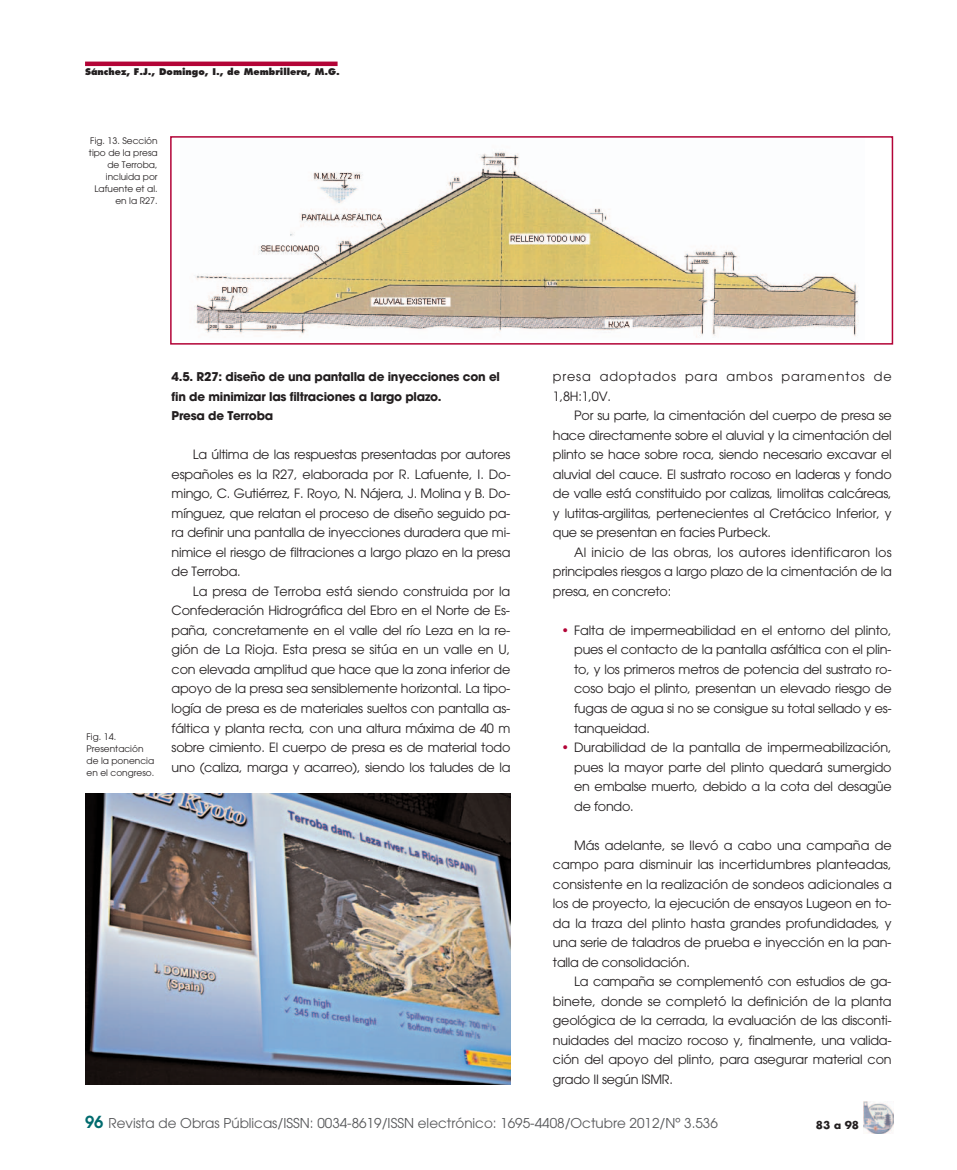
<style>
.page{position:relative;width:957px;height:1170px;background:#fff}
.page>*{position:absolute;margin:0;border:0;box-sizing:border-box;transform-origin:0 0}
.t1{font:13.5px "Avant Garde";color:#57585a}
.t2{font:12.75px/19.5px "Avant Garde";letter-spacing:-.015em;color:#231f20;text-align:justify}
.t3{font:12.75px/19.5px "Avant Garde";letter-spacing:.065em;color:#231f20}
.t4{font:700 12px/19.5px "Avant Garde";letter-spacing:-.02em;color:#231f20}
.t5{font:700 10.5px "Futura";color:#231f20}
.t6{font:9px/12px "Avant Garde";color:#231f20;text-align:right}
.t7{font:800 9px "Futura";color:#231f20}
.s1{color:#b30437}
.s2{font-weight:600;font-size:16.5px;color:#006b6e}
</style>
<div class="page">
<hr style="left:85px;top:62px;width:252px;height:4px;background:#b30437">
<img style="left:863px;top:1101px;width:30px;height:32px">
<img style="left:194px;top:151px;width:665px;height:186px">
<div style="left:170px;top:136px;width:723px;height:208px;border:2px solid #b30437"></div>
<img style="left:85px;top:793px;width:425px;height:291px">
<p class="t7" style="left:85px;top:68px;width:256px">Sánchez, F.J., Domingo, I., de Membrillera, M.G.</p>
<p class="t6" style="left:89px;top:136px;width:70px">Fig. 13. Sección tipo de la presa de Terroba, incluida por<br>Lafuente et al. en la R27.</p>
<p class="t6" style="left:87px;top:731px;width:69px;text-align:left">Fig. 14.<br>Presentación de la ponencia en el congreso.</p>
<p class="t4" style="left:172px;top:368px;width:330px">4.5. R27: diseño de una pantalla de inyecciones con el fin de minimizar las filtraciones a largo plazo.<br>Presa de Terroba</p>
<p class="t2" style="left:172px;top:446px;width:340px;text-indent:21px">La última de las respuestas presentadas por autores españoles es la R27, elaborada por R. Lafuente, I. Do&shy;mingo, C. Gutiérrez, F. Royo, N. Nájera, J. Molina y B. Do&shy;mínguez, que relatan el proceso de diseño seguido pa&shy;ra definir una pantalla de inyecciones duradera que mi&shy;nimice el riesgo de filtraciones a largo plazo en la presa de Terroba.</p>
<p class="t2" style="left:172px;top:582px;width:340px;text-indent:21px">La presa de Terroba está siendo construida por la Confederación Hidrográfica del Ebro en el Norte de Es&shy;paña, concretamente en el valle del río Leza en la re&shy;gión de La Rioja. Esta presa se sitúa en un valle en U, con elevada amplitud que hace que la zona inferior de apoyo de la presa sea sensiblemente horizontal. La tipo&shy;logía de presa es de materiales sueltos con pantalla as&shy;fáltica y planta recta, con una altura máxima de 40 m sobre cimiento. El cuerpo de presa es de material todo uno (caliza, marga y acarreo), siendo los taludes de la</p>
<p class="t3" style="left:553px;top:368px;width:340px">presa adoptados para ambos paramentos de<br>1,8H:1,0V.</p>
<p class="t2" style="left:553px;top:407px;width:340px;text-indent:21px">Por su parte, la cimentación del cuerpo de presa se hace directamente sobre el aluvial y la cimentación del plinto se hace sobre roca, siendo necesario excavar el aluvial del cauce. El sustrato rocoso en laderas y fondo de valle está constituido por calizas, limolitas calcáreas, y lutitas-argilitas, pertenecientes al Cretácico Inferior, y que se presentan en facies Purbeck.</p>
<p class="t2" style="left:553px;top:543px;width:340px;text-indent:21px">Al inicio de las obras, los autores identificaron los principales riesgos a largo plazo de la cimentación de la presa, en concreto:</p>
<p class="t2" style="left:574px;top:621px;width:319px;text-indent:-13px"><span class="s1">•</span> Falta de impermeabilidad en el entorno del plinto, pues el contacto de la pantalla asfáltica con el plin&shy;to, y los primeros metros de potencia del sustrato ro&shy;coso bajo el plinto, presentan un elevado riesgo de fugas de agua si no se consigue su total sellado y es&shy;tanqueidad.</p>
<p class="t2" style="left:574px;top:738px;width:319px;text-indent:-13px"><span class="s1">•</span> Durabilidad de la pantalla de impermeabilización, pues la mayor parte del plinto quedará sumergido en embalse muerto, debido a la cota del desagüe de fondo.</p>
<p class="t2" style="left:553px;top:836px;width:340px;text-indent:21px">Más adelante, se llevó a cabo una campaña de campo para disminuir las incertidumbres planteadas, consistente en la realización de sondeos adicionales a los de proyecto, la ejecución de ensayos Lugeon en to&shy;da la traza del plinto hasta grandes profundidades, y una serie de taladros de prueba e inyección en la pan&shy;talla de consolidación.</p>
<p class="t2" style="left:553px;top:972px;width:340px;text-indent:21px">La campaña se complementó con estudios de ga&shy;binete, donde se completó la definición de la planta geológica de la cerrada, la evaluación de las disconti&shy;nuidades del macizo rocoso y, finalmente, una valida&shy;ción del apoyo del plinto, para asegurar material con grado II según ISMR.</p>
<p class="t1" style="left:85px;top:1118px;width:634px"><span class="s2">96</span> Revista de Obras Públicas/ISSN: 0034-8619/ISSN electrónico: 1695-4408/Octubre 2012/Nº 3.536</p>
<p class="t5" style="left:816px;top:1120px;width:45px">83 a 98</p>
</div>
